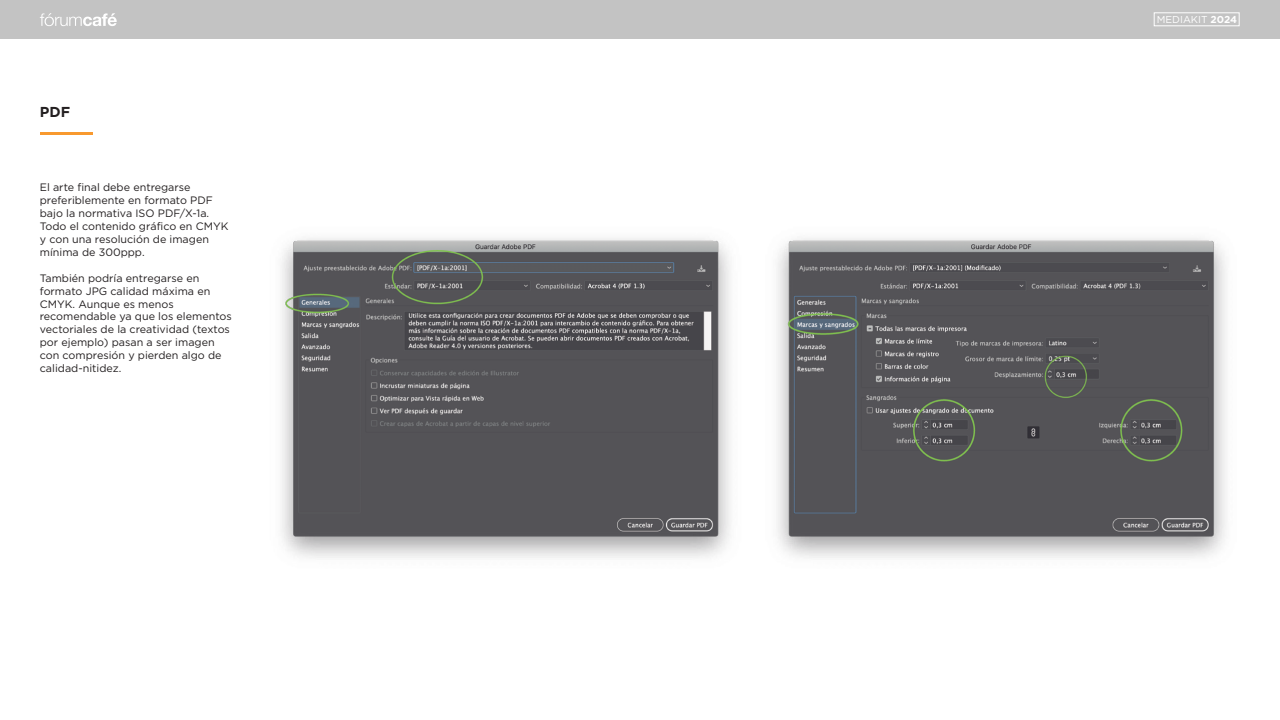
<style>
.page{position:relative;width:1280px;height:720px;background:#fff}
.page>*{position:absolute;margin:0;border:0;box-sizing:border-box;transform-origin:0 0}
.t1{font:700 14.4px "Gotham";color:#231f20}
.t2{font:10.75px/12.9px "Gotham";color:#231f20}
.t3{font:10.05px "Gotham";color:#fff}
.s1{font-weight:700}
</style>
<div class="page">
<hr style="left:40px;top:132px;width:52px;height:2px;background:#f8992f">
<div style="left:0;top:0;width:1280px;height:39px;background:#c3c3c3"></div>
<svg style="left:40px;top:13px;width:77px;height:13px"></svg>
<div style="left:1154px;top:13px;width:85px;height:13px;border:1px solid #fff"></div>
<img style="left:281px;top:238px;width:945px;height:320px">
<h1 class="t1" style="left:40px;top:104px;width:32px">PDF</h1>
<p class="t2" style="left:40px;top:181px;width:190px">El arte final debe entregarse preferiblemente en formato PDF bajo la normativa ISO PDF/X-1a.<br>Todo el contenido gráfico en CMYK y con una resolución de imagen mínima de 300ppp.</p>
<p class="t2" style="left:40px;top:271px;width:194px">También podría entregarse en formato JPG calidad máxima en<br>CMYK. Aunque es menos recomendable ya que los elementos vectoriales de la creatividad (textos por ejemplo) pasan a ser imagen con compresión y pierden algo de calidad-nitidez.</p>
<p class="t3" style="left:1157px;top:14px;width:82px">MEDIAKIT <span class="s1">2024</span></p>
</div>
